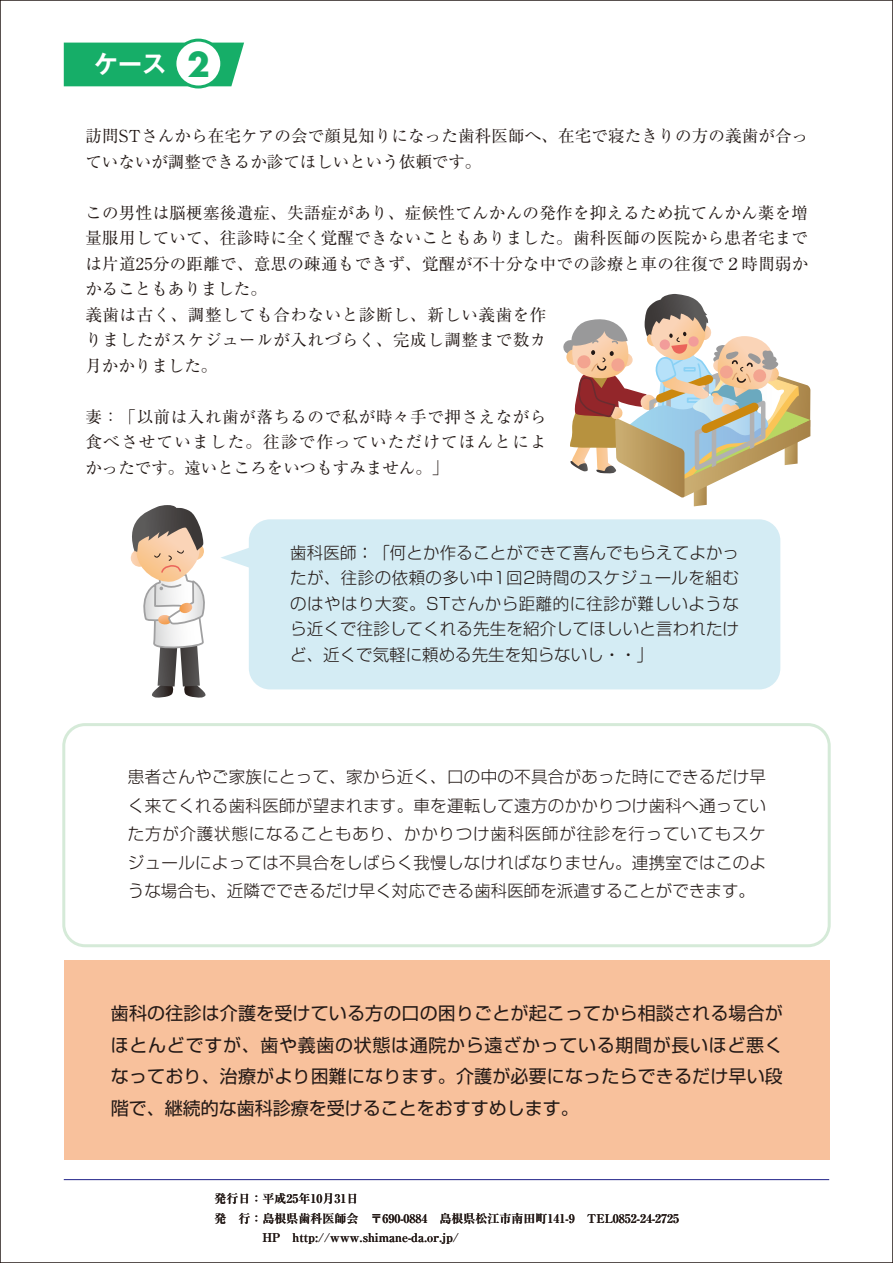
<style>
.page{position:relative;width:893px;height:1263px;background:#fff}
.page>*{position:absolute;margin:0;border:0;box-sizing:border-box;transform-origin:0 0}
.t1{font:700 24px "Gothic MB101 Pr 6 De";color:#fff}
.t2{font:18px/31.5px "Shin Go Pr 6";color:#231916;text-align:justify}
.t3{font:16.5px/25.5px "Ryumin Pr 6";letter-spacing:.02em;color:#231916}
.t4{font:300 16.5px/28.5px "Shin Go Pr 6";color:#231916;text-align:justify}
.t5{font:300 16.5px/25.5px "Soft Go Std";letter-spacing:.01em;color:#231916;text-align:justify}
.t6{font:700 12px/19.5px "Ryumin Pr 6";color:#231916}
.s1{font-family:"Futura";font-size:33px;color:#16ae68}
</style>
<div class="page">
<div style="left:62px;top:723px;width:769px;height:224px;border:3px solid #d5ead8;border-radius:21px"></div>
<div style="left:64px;top:960px;width:765px;height:200px;background:#f8c19c"></div>
<div style="left:249px;top:519px;width:531px;height:170px;background:#d4ecf4;border-radius:21px"></div>
<div style="left:64px;top:43px;width:180px;height:43px;background:#16ae68"></div>
<div style="left:175px;top:40px;width:47px;height:47px;background:#fff;border-radius:50%"></div>
<div style="left:173px;top:39px;width:50px;height:49px;border:3px solid #16ae68;border-radius:50%"></div>
<svg style="left:221px;top:547px;width:28px;height:21px"></svg>
<svg style="left:563px;top:294px;width:248px;height:212px"></svg>
<svg style="left:130px;top:505px;width:76px;height:193px"></svg>
<hr style="left:64px;top:1179px;width:765px;height:1px;background:#1e2188">
<h1 class="t1" style="left:94px;top:44px;width:117px">ケース <span class="s1">2</span></h1>
<p class="t3" style="left:85px;top:122px;width:724px">訪問STさんから在宅ケアの会で顔見知りになった歯科医師へ、在宅で寝たきりの方の義歯が合っていないが調整できるか診てほしいという依頼です。</p>
<p class="t3" style="left:85px;top:199px;width:724px">この男性は脳梗塞後遺症、失語症があり、症候性てんかんの発作を抑えるため抗てんかん薬を増量服用していて、往診時に全く覚醒できないこともありました。歯科医師の医院から患者宅までは片道25分の距離で、意思の疎通もできず、覚醒が不十分な中での診療と車の往復で２時間弱かかることもありました。<br>義歯は古く、調整しても合わないと診断し、新しい義歯を作<br>りましたがスケジュールが入れづらく、完成し調整まで数カ<br>月かかりました。</p>
<p class="t3" style="left:85px;top:403px;width:463px;text-align:justify">妻：「以前は入れ歯が落ちるので私が時々手で押さえながら食べさせていました。往診で作っていただけてほんとによかったです。遠いところをいつもすみません。」</p>
<p class="t5" style="left:290px;top:538px;width:450px">歯科医師：「何とか作ることができて喜んでもらえてよかったが、往診の依頼の多い中1回2時間のスケジュールを組むのはやはり大変。STさんから距離的に往診が難しいようなら近くで往診してくれる先生を紹介してほしいと言われたけど、近くで気軽に頼める先生を知らないし・・」</p>
<p class="t4" style="left:128px;top:761px;width:639px">患者さんやご家族にとって、家から近く、口の中の不具合があった時にできるだけ早く来てくれる歯科医師が望まれます。車を運転して遠方のかかりつけ歯科へ通っていた方が介護状態になることもあり、かかりつけ歯科医師が往診を行っていてもスケジュールによっては不具合をしばらく我慢しなければなりません。連携室ではこのような場合も、近隣でできるだけ早く対応できる歯科医師を派遣することができます。</p>
<p class="t2" style="left:111px;top:996px;width:673px">歯科の往診は介護を受けている方の口の困りごとが起こってから相談される場合がほとんどですが、歯や義歯の状態は通院から遠ざかっている期間が長いほど悪くなっており、治療がより困難になります。介護が必要になったらできるだけ早い段階で、継続的な歯科診療を受けることをおすすめします。</p>
<p class="t6" style="left:214px;top:1189px;width:466px">発行日：平成25年10月31日<br>発　行：島根県歯科医師会　〒690-0884　島根県松江市南田町141-9 TEL0852-24-2725　　　　HP http://www.shimane-da.or.jp/</p>
</div>
